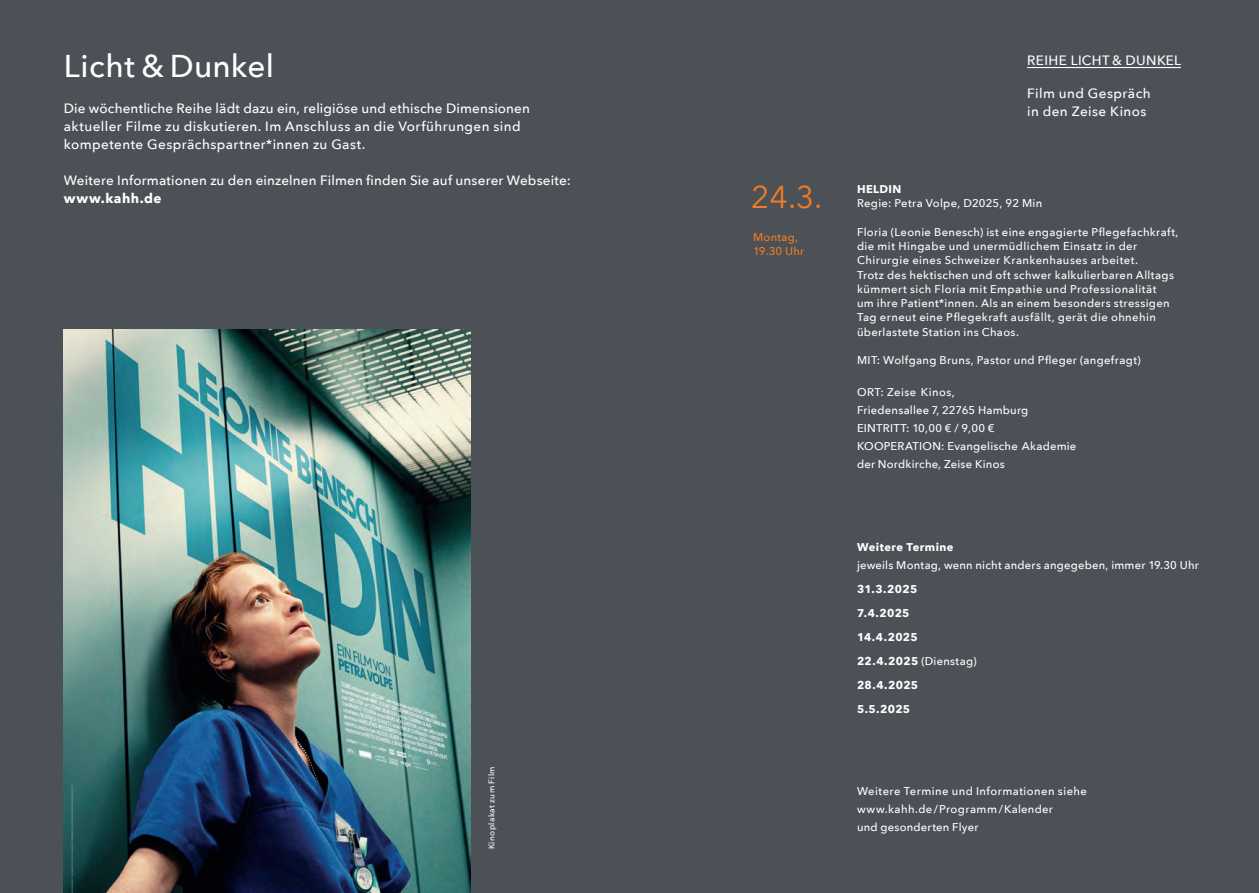
<style>
.page{position:relative;width:1259px;height:893px;background:#4b5156}
.page>*{position:absolute;margin:0;border:0;box-sizing:border-box;transform-origin:0 0}
.t1{font:500 31.5px "Avenir Next";letter-spacing:.02em;color:#fff}
.t2{font:31.5px "Avenir Next";color:#f47b21}
.t3{font:500 13.5px/18px "Avenir Next";letter-spacing:.02em;color:#fff}
.t4{font:700 13.5px "Avenir Next";letter-spacing:.035em;color:#fff}
.t5{font:500 11.25px/14.2px "Avenir Next";letter-spacing:.03em;color:#fff}
.t6{font:700 11.25px/24px "Avenir Next";letter-spacing:.03em;color:#fff}
.t7{font:500 11.25px/14.2px "Avenir Next";letter-spacing:.02em;color:#f47b21}
.t8{font:500 8.25px "Avenir Next";letter-spacing:.045em;color:#fff}
.s1{font-weight:500}
</style>
<div class="page">
<hr style="left:1027px;top:67px;width:154px;height:1px;background:#fff">
<img style="left:64px;top:329px;width:407px;height:564px">
<h1 class="t1" style="left:64px;top:39px;width:212px">Licht &amp; Dunkel</h1>
<p class="t3" style="left:64px;top:99px;width:468px">Die wöchentliche Reihe lädt dazu ein, religiöse und ethische Dimensionen aktueller Filme zu diskutieren. Im Anschluss an die Vorführungen sind kompetente Gesprächspartner*innen zu Gast.</p>
<p class="t3" style="left:64px;top:171px;width:508px">Weitere Informationen zu den einzelnen Filmen finden Sie auf unserer Webseite:</p>
<p class="t4" style="left:64px;top:187px;width:99px">www.kahh.de</p>
<p class="t8" style="left:485px;top:849px;width:85px;rotate:-90deg">Kinoplakat zum Film</p>
<h1 class="t2" style="left:751px;top:170px;width:73px">24.3.</h1>
<p class="t7" style="left:753px;top:229px;width:52px">Montag,<br>19.30 Uhr</p>
<p class="t3" style="left:1027px;top:50px;width:155px">REIHE LICHT &amp; DUNKEL</p>
<p class="t3" style="left:1027px;top:84px;width:125px">Film und Gespräch in den Zeise Kinos</p>
<p class="t6" style="left:857px;top:177px;width:46px">HELDIN</p>
<p class="t5" style="left:857px;top:196px;width:187px">Regie: Petra Volpe, D2025, 92 Min</p>
<p class="t5" style="left:857px;top:224px;width:323px">Floria (Leonie Benesch) ist eine engagierte Pflegefachkraft, die mit Hingabe und unermüdlichem Einsatz in der Chirurgie eines Schweizer Krankenhauses arbeitet.<br>Trotz des hektischen und oft schwer kalkulierbaren Alltags kümmert sich Floria mit Empathie und Professionalität<br>um ihre Patient*innen. Als an einem besonders stressigen Tag erneut eine Pflegekraft ausfällt, gerät die ohnehin überlastete Station ins Chaos.</p>
<p class="t5" style="left:857px;top:353px;width:285px">MIT: Wolfgang Bruns, Pastor und Pfleger (angefragt)</p>
<p class="t5" style="left:857px;top:383px;width:221px;line-height:18px">ORT: Zeise Kinos,<br>Friedensallee 7, 22765 Hamburg<br>EINTRITT: 10,00 € / 9,00 €<br>KOOPERATION: Evangelische Akademie der Nordkirche, Zeise Kinos</p>
<p class="t6" style="left:857px;top:535px;width:98px">Weitere Termine</p>
<p class="t5" style="left:857px;top:557px;width:343px">jeweils Montag, wenn nicht anders angegeben, immer 19.30 Uhr</p>
<p class="t6" style="left:857px;top:577px;width:121px">31.3.2025<br>7.4.2025<br>14.4.2025<br>22.4.2025 <span class="s1">(Dienstag)<br></span>28.4.2025<br>5.5.2025</p>
<p class="t5" style="left:857px;top:782px;width:231px;line-height:18px">Weitere Termine und Informationen siehe www.kahh.de/Programm /Kalender<br>und gesonderten Flyer</p>
</div>
